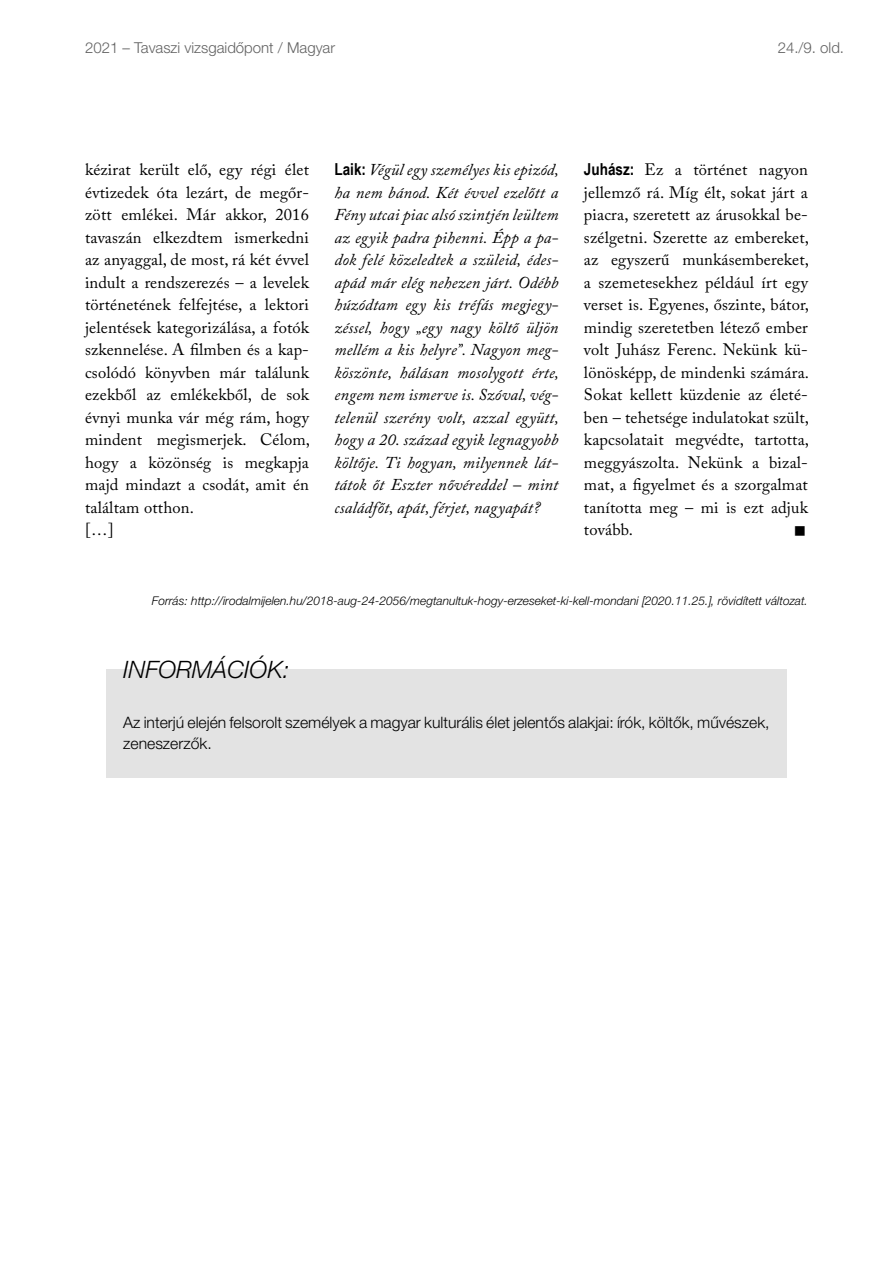
<style>
.page{position:relative;width:893px;height:1263px;background:#fff}
.page>*{position:absolute;margin:0;border:0;box-sizing:border-box;transform-origin:0 0}
.t1{font:italic 300 24px "Helvetica Neue LT Pro";color:#000}
.t2{font:16.5px/22.5px "Adobe Caslon Pro";letter-spacing:.01em;color:#000}
.t3{font:italic 16.5px/22.5px "Adobe Caslon Pro";letter-spacing:.01em;color:#000;text-align:justify}
.t4{font:16.5px "Wingdings";color:#000}
.t5{font:300 15.75px/21px "Helvetica Neue LT Pro";color:#000}
.t6{font:300 15px "Helvetica Neue LT Pro";color:#626262}
.t7{font:italic 300 12px "Helvetica Neue LT Pro";color:#000}
.s1{font-family:"Arial Narrow";font-weight:700;font-style:normal}
.s2{font-family:"Arial Narrow";font-weight:700}
</style>
<div class="page">
<div style="left:106px;top:669px;width:681px;height:109px;background:#e3e3e3"></div>
<p class="t6" style="left:85px;top:39px;width:252px">2021 – Tavaszi vizsgaidőpont / Magyar</p>
<p class="t6" style="left:778px;top:39px;width:68px">24./9. old.</p>
<p class="t2" style="left:85px;top:158px;width:227px">kézirat került elő, egy régi élet évtizedek óta lezárt, de megőr&shy;zött emlékei. Már akkor, 2016 tavaszán elkezdtem ismerkedni az anyaggal, de most, rá két évvel indult a rendszerezés – a levelek történetének felfejtése, a lektori jelentések kategorizálása, a fotók szkennelése. A filmben és a kap&shy;csolódó könyvben már találunk ezekből az emlékekből, de sok évnyi munka vár még rám, hogy mindent megismerjek. Célom, hogy a közönség is megkapja majd mindazt a csodát, amit én találtam otthon.<br>[…]</p>
<p class="t3" style="left:334px;top:158px;width:226px"><span class="s1">Laik:</span> Végül egy személyes kis epizód, ha nem bánod. Két évvel ezelőtt a Fény utcai piac alsó szintjén leültem az egyik padra pihenni. Épp a pa&shy;dok felé közeledtek a szüleid, édes&shy;apád már elég nehezen járt. Odébb húzódtam egy kis tréfás megjegy&shy;zéssel, hogy „egy nagy költő üljön mellém a kis helyre”. Nagyon meg&shy;köszönte, hálásan mosolygott érte, engem nem ismerve is. Szóval, vég&shy;telenül szerény volt, azzal együtt, hogy a 20. század egyik legnagyobb költője. Ti hogyan, milyennek lát&shy;tátok őt Eszter nővéreddel – mint családfőt, apát, férjet, nagyapát?</p>
<p class="t2" style="left:584px;top:158px;width:227px;text-align:justify"><span class="s2">Juhász:</span> Ez a történet nagyon jellemző rá. Míg élt, sokat járt a piacra, szeretett az árusokkal be&shy;szélgetni. Szerette az embereket, az egyszerű munkásembereket, a szemetesekhez például írt egy verset is. Egyenes, őszinte, bátor, mindig szeretetben létező ember volt Juhász Ferenc. Nekünk kü&shy;lönösképp, de mindenki számára.<br>Sokat kellett küzdenie az életé&shy;ben – tehetsége indulatokat szült, kapcsolatait megvédte, tartotta, meggyászolta. Nekünk a bizal&shy;mat, a figyelmet és a szorgalmat tanította meg – mi is ezt adjuk tovább.</p>
<p class="t4" style="left:794px;top:522px;width:14px">■</p>
<p class="t7" style="left:152px;top:593px;width:657px">Forrás: http://irodalmijelen.hu/2018-aug-24-2056/megtanultuk-hogy-erzeseket-ki-kell-mondani [2020.11.25.], rövidített változat.</p>
<h1 class="t1" style="left:123px;top:655px;width:168px">INFORMÁCIÓK:</h1>
<p class="t5" style="left:123px;top:712px;width:648px">Az interjú elején felsorolt személyek a magyar kulturális élet jelentős alakjai: írók, költők, művészek, zeneszerzők.</p>
</div>
